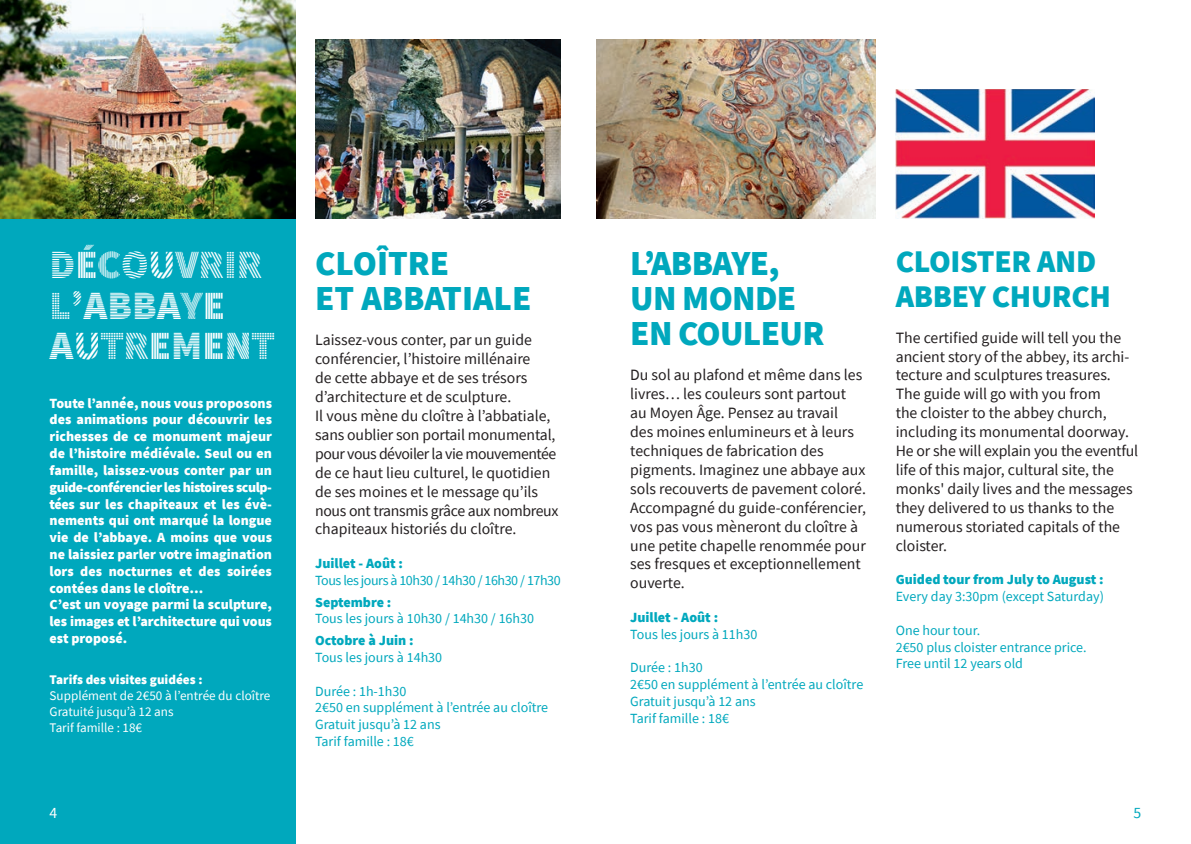
<style>
.page{position:relative;width:1191px;height:844px;background:#fff}
.page>*{position:absolute;margin:0;border:0;box-sizing:border-box;transform-origin:0 0}
.t1{font:900 40.25px/40.2px "Source Sans Pro DISPLAYV2";color:#fff}
.t2{font:900 35px/35px "Source Sans Pro";letter-spacing:-.02em;color:#00a8bd}
.t3{font:900 35px/35px "Source Sans Pro";color:#00a8bd}
.t4{font:900 31.5px/35px "Source Sans Pro";letter-spacing:-.01em;color:#00a8bd}
.t5{font:15.75px/18.9px "Source Sans Pro";color:#231f20}
.t6{font:15.75px "Source Sans Pro";color:#fff}
.t7{font:15.75px "Source Sans Pro";color:#00a8bd}
.t8{font:900 14px/16.8px "Source Sans Pro";color:#fff}
.t9{font:14px/16.8px "Source Sans Pro";color:#00a8bd}
.t10{font:900 14px "Source Sans Pro";color:#00a8bd}
.t11{font:14px "Source Sans Pro";letter-spacing:-.03em;color:#00a8bd}
.t12{font:13.12px/15.8px "Source Sans Pro";color:#fff}
.t13{font:900 13.12px "Source Sans Pro";color:#fff}
</style>
<div class="page">
<div style="left:0;top:0;width:295px;height:843px;background:#00a8bd"></div>
<img style="left:0;top:0;width:295px;height:218px">
<img style="left:315px;top:40px;width:246px;height:178px">
<img style="left:596px;top:40px;width:280px;height:178px">
<img style="left:895px;top:89px;width:199px;height:129px">
<h1 class="t1" style="left:50px;top:246px;width:226px">DÉCOUVRIR<br>L’ABBAYE<br>AUTREMENT</h1>
<p class="t8" style="left:50px;top:394px;width:224px">Toute l’année, nous vous proposons des animations pour découvrir les richesses de ce monument majeur de l’histoire médiévale. Seul ou en famille, laissez-vous conter par un guide-conférencier les histoires sculp&shy;tées sur les chapiteaux et les évè&shy;nements qui ont marqué la longue vie de l’abbaye. A moins que vous ne laissiez parler votre imagination lors des nocturnes et des soirées contées dans le cloître…<br>C’est un voyage parmi la sculpture, les images et l’architecture qui vous est proposé.</p>
<p class="t13" style="left:50px;top:670px;width:154px">Tarifs des visites guidées :</p>
<p class="t12" style="left:50px;top:687px;width:222px">Supplément de 2€50 à l’entrée du cloître<br>Gratuité jusqu’à 12 ans<br>Tarif famille : 18€</p>
<h2 class="t3" style="left:315px;top:245px;width:218px">CLOÎTRE<br>ET ABBATIALE</h2>
<p class="t5" style="left:315px;top:330px;width:245px">Laissez-vous conter, par un guide conférencier, l’histoire millénaire<br>de cette abbaye et de ses trésors d’architecture et de sculpture.<br>Il vous mène du cloître à l’abbatiale, sans oublier son portail monumental, pour vous dévoiler la vie mouvementée de ce haut lieu culturel, le quotidien de ses moines et le message qu’ils nous ont transmis grâce aux nombreux chapiteaux historiés du cloître.</p>
<p class="t10" style="left:315px;top:553px;width:89px">Juillet - Août :</p>
<p class="t11" style="left:315px;top:571px;width:247px">Tous les jours à 10h30 / 14h30 / 16h30 / 17h30</p>
<p class="t10" style="left:315px;top:592px;width:78px">Septembre :</p>
<p class="t9" style="left:315px;top:610px;width:220px">Tous les jours à 10h30 / 14h30 / 16h30</p>
<p class="t10" style="left:315px;top:630px;width:100px">Octobre à Juin :</p>
<p class="t9" style="left:315px;top:648px;width:129px">Tous les jours à 14h30</p>
<p class="t9" style="left:315px;top:682px;width:234px">Durée : 1h-1h30<br>2€50 en supplément à l’entrée au cloître<br>Gratuit jusqu’à 12 ans<br>Tarif famille : 18€</p>
<h2 class="t2" style="left:630px;top:245px;width:196px">L’ABBAYE,<br>UN MONDE<br>EN COULEUR</h2>
<p class="t5" style="left:630px;top:365px;width:237px">Du sol au plafond et même dans les livres… les couleurs sont partout au Moyen Âge. Pensez au travail<br>des moines enlumineurs et à leurs techniques de fabrication des pigments. Imaginez une abbaye aux sols recouverts de pavement coloré.<br>Accompagné du guide-conférencier, vos pas vous mèneront du cloître à une petite chapelle renommée pour ses fresques et exceptionnellement ouverte.</p>
<p class="t10" style="left:630px;top:607px;width:89px">Juillet - Août :</p>
<p class="t9" style="left:630px;top:625px;width:129px">Tous les jours à 11h30</p>
<p class="t9" style="left:630px;top:659px;width:234px">Durée : 1h30<br>2€50 en supplément à l’entrée au cloître<br>Gratuit jusqu’à 12 ans<br>Tarif famille : 18€</p>
<h3 class="t4" style="left:895px;top:243px;width:217px">CLOISTER AND<br>ABBEY CHURCH</h3>
<p class="t5" style="left:895px;top:328px;width:244px">The certified guide will tell you the ancient story of the abbey, its archi&shy;tecture and sculptures treasures.<br>The guide will go with you from<br>the cloister to the abbey church, including its monumental doorway.<br>He or she will explain you the eventful life of this major, cultural site, the monks' daily lives and the messages they delivered to us thanks to the numerous storiated capitals of the cloister.</p>
<p class="t10" style="left:895px;top:570px;width:209px">Guided tour from July to August :</p>
<p class="t9" style="left:895px;top:588px;width:210px">Every day 3:30pm (except Saturday)</p>
<p class="t9" style="left:895px;top:621px;width:192px">One hour tour.<br>2€50 plus cloister entrance price.<br>Free until 12 years old</p>
<p class="t6" style="left:50px;top:802px;width:9px">4</p>
<p class="t7" style="left:1133px;top:802px;width:9px">5</p>
</div>
